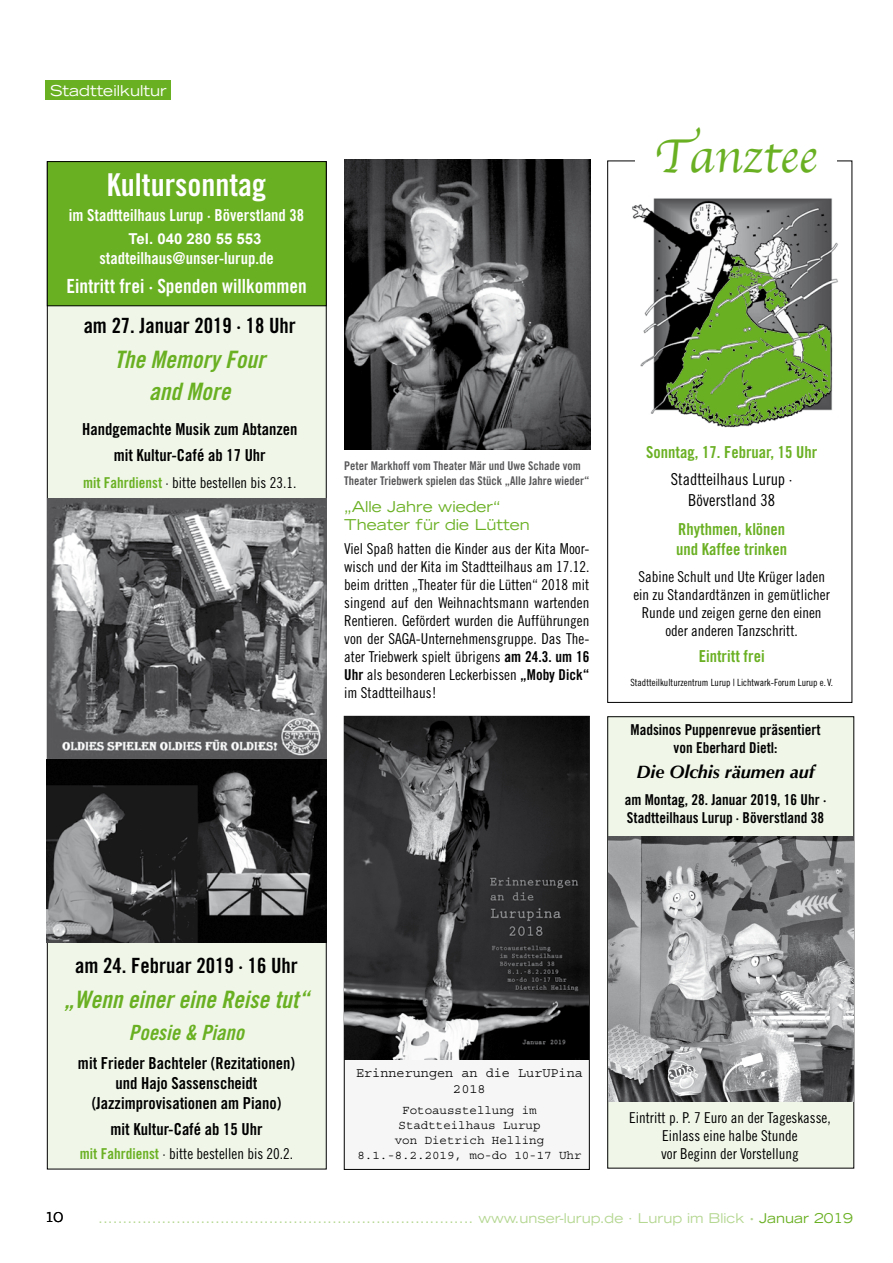
<style>
.page{position:relative;width:893px;height:1263px;background:#fff}
.page>*{position:absolute;margin:0;border:0;box-sizing:border-box;transform-origin:0 0}
.t1{font:49.65px "Apple Chancery";color:#6ab023}
.t2{font:31.5px "Trade Gothic Bold Cond Twenty";color:#fff}
.t3{font:24px/32.4px "Trade Gothic Bold Cond Twenty Obl";color:#6ab023;text-align:center}
.t4{font:21px "Trade Gothic Bold Cond Twenty";color:#000}
.t5{font:21px "Trade Gothic Bold Cond Twenty Obl";color:#6ab023}
.t6{font:19.5px "Trade Gothic Bold Cond Twenty";color:#fff}
.t7{font:italic 700 18px "Optima";color:#000}
.t8{font:16.5px/19.8px "Trade Gothic Bold Cond Twenty";color:#000;text-align:center}
.t9{font:16.5px/19.8px "Trade Gothic Bold Cond Twenty";color:#6ab023}
.t10{font:16.5px "Trade Gothic Bold Cond Twenty";color:#fff}
.t11{font:16.5px/21.6px "Trade Gothic Cond Eighteen";color:#000;text-align:center}
.t12{font:15px/18px "Trade Gothic Cond Eighteen";color:#000;text-align:center}
.t13{font:15px/18px "Trade Gothic Bold Cond Twenty";color:#000;text-align:center}
.t14{font:expanded 15px/18px "Trade Gothic LH";color:#6ab023}
.t15{font:expanded 15px "Trade Gothic LH";color:#fff}
.t16{font:700 15px "Arial";color:#fff}
.t17{font:expanded 13.5px "Trade Gothic LH";color:#b4d791}
.t18{font:13.5px/16.2px "Courier";color:#000;text-align:center}
.t19{font:expanded 13.5px "Trade Gothic LH";color:#000}
.t20{font:12.45px/15px "Courier";color:#000;text-align:center}
.t21{font:12px/14.4px "Trade Gothic Bold Cond Twenty";color:#58585a}
.t22{font:9.9px "Trade Gothic Cond Eighteen";color:#000}
.s1{font-family:"Trade Gothic Bold Cond Twenty";color:#6ab023}
.s2{font-family:"Trade Gothic Bold Cond Twenty"}
.s3{font-weight:700}
.s4{color:#6ab023}
</style>
<div class="page">
<div style="left:344px;top:716px;width:245px;height:453px;background:#f6f6f6"></div>
<div style="left:608px;top:717px;width:246px;height:451px;background:#f0f7e9"></div>
<div style="left:607px;top:716px;width:247px;height:452px;border:1px solid #000"></div>
<div style="left:47px;top:162px;width:279px;height:1007px;background:#f0f7e9"></div>
<div style="left:47px;top:162px;width:279px;height:144px;background:#6ab023"></div>
<div style="left:47px;top:161px;width:280px;height:145px;border:1px solid #000"></div>
<div style="left:46px;top:81px;width:125px;height:19px;background:#6ab023"></div>
<div style="left:607px;top:160px;width:245px;height:543px;border:1px solid #000"></div>
<img style="left:632px;top:198px;width:206px;height:230px">
<div style="left:635px;top:138px;width:202px;height:45px;background:#fff"></div>
<img style="left:608px;top:836px;width:245px;height:266px">
<img style="left:46px;top:499px;width:280px;height:443px">
<img style="left:344px;top:160px;width:247px;height:289px">
<img style="left:344px;top:716px;width:245px;height:344px">
<p class="t15" style="left:50px;top:80px;width:118px">Stadtteilkultur</p>
<h2 class="t2" style="left:107px;top:165px;width:161px">Kultursonntag</h2>
<p class="t10" style="left:69px;top:205px;width:237px">im Stadtteilhaus Lurup · Böverstland 38</p>
<p class="t16" style="left:128px;top:229px;width:135px">Tel. 040 280 55 553</p>
<p class="t10" style="left:99px;top:248px;width:176px">stadteilhaus@unser-lurup.de</p>
<h3 class="t6" style="left:66px;top:274px;width:242px">Eintritt frei · Spenden willkommen</h3>
<h3 class="t4" style="left:84px;top:313px;width:214px">am 27. Januar 2019 · 18 Uhr</h3>
<h3 class="t3" style="left:114px;top:343px;width:152px">The Memory Four and More</h3>
<p class="t8" style="left:82px;top:416px;width:217px;line-height:25.8px">Handgemachte Musik zum Abtanzen mit Kultur-Café ab 17 Uhr</p>
<p class="t12" style="left:83px;top:473px;width:215px"><span class="s1">mit Fahrdienst</span> · bitte bestellen bis 23.1.</p>
<h1 class="t1" style="left:654px;top:116px;width:164px">Tanztee</h1>
<p class="t21" style="left:344px;top:459px;width:247px">Peter Markhoff vom Theater Mär und Uwe Schade vom<br>Theater Triebwerk spielen das Stück „Alle Jahre wieder“</p>
<p class="t14" style="left:344px;top:497px;width:187px">„Alle Jahre wieder“<br>Theater für die Lütten</p>
<p class="t12" style="left:344px;top:539px;width:247px;text-align:justify">Viel Spaß hatten die Kinder aus der Kita Moor&shy;wisch und der Kita im Stadtteilhaus am 17.12. beim dritten „Theater für die Lütten“ 2018 mit singend auf den Weihnachtsmann wartenden Rentieren. Gefördert wurden die Aufführungen von der SAGA-Unternehmensgruppe. Das The&shy;ater Triebwerk spielt übrigens <span class="s2">am 24.3. um 16<br>Uhr</span> als besonderen Leckerbissen <span class="s2">„Moby Dick“ </span>im Stadtteilhaus!</p>
<p class="t9" style="left:646px;top:442px;width:172px">Sonntag, 17. Februar, 15 Uhr</p>
<p class="t11" style="left:671px;top:468px;width:123px">Stadtteilhaus Lurup ·<br>Böverstland 38</p>
<p class="t9" style="left:676px;top:519px;width:112px">Rhythmen, klönen und Kaffee trinken</p>
<p class="t12" style="left:633px;top:567px;width:198px">Sabine Schult und Ute Krüger laden ein zu Standardtänzen in gemütlicher<br>Runde und zeigen gerne den einen oder anderen Tanzschritt.</p>
<p class="t9" style="left:699px;top:646px;width:67px">Eintritt frei</p>
<p class="t22" style="left:630px;top:677px;width:204px">Stadtteilkulturzentrum Lurup | Lichtwark-Forum Lurup e. V.</p>
<p class="t13" style="left:631px;top:721px;width:191px">Madsinos Puppenrevue präsentiert von Eberhard Dietl:</p>
<p class="t7" style="left:636px;top:761px;width:180px">Die Olchis räumen auf</p>
<p class="t13" style="left:625px;top:790px;width:203px;text-align:left">am Montag, 28. Januar 2019, 16 Uhr ·<br>Stadtteilhaus Lurup · Böverstland 38</p>
<h3 class="t4" style="left:75px;top:953px;width:224px">am 24. Februar 2019 · 16 Uhr</h3>
<h3 class="t3" style="left:64px;top:983px;width:247px">„Wenn einer eine Reise tut“</h3>
<h3 class="t5" style="left:129px;top:1020px;width:117px">Poesie &amp; Piano</h3>
<p class="t8" style="left:78px;top:1053px;width:219px">mit Frieder Bachteler (Rezitationen) und Hajo Sassenscheidt (Jazzimprovisationen am Piano)</p>
<p class="t8" style="left:111px;top:1119px;width:154px">mit Kultur-Café ab 15 Uhr</p>
<p class="t12" style="left:80px;top:1144px;width:215px"><span class="s1">mit Fahrdienst</span> · bitte bestellen bis 20.2.</p>
<p class="t18" style="left:356px;top:1065px;width:228px">Erinnerungen an die LurUPina<br>2018</p>
<p class="t20" style="left:357px;top:1103px;width:226px">Fotoausstellung im<br>Stadtteilhaus Lurup<br>von Dietrich Helling<br>8.1.-8.2.2019, mo-do 10-17 Uhr</p>
<p class="t12" style="left:629px;top:1108px;width:203px">Eintritt p. P. 7 Euro an der Tageskasse,<br>Einlass eine halbe Stunde<br>vor Beginn der Vorstellung</p>
<p class="t19" style="left:45px;top:1209px;width:20px">10</p>
<p class="t17" style="left:98px;top:1209px;width:6px">.............................................................................</p>
<p class="t17" style="left:478px;top:1209px;width:376px">www. unser-lurup. de · Lurup im Blick <span class="s3">·</span> <span class="s4">Januar 2019</span></p>
</div>
